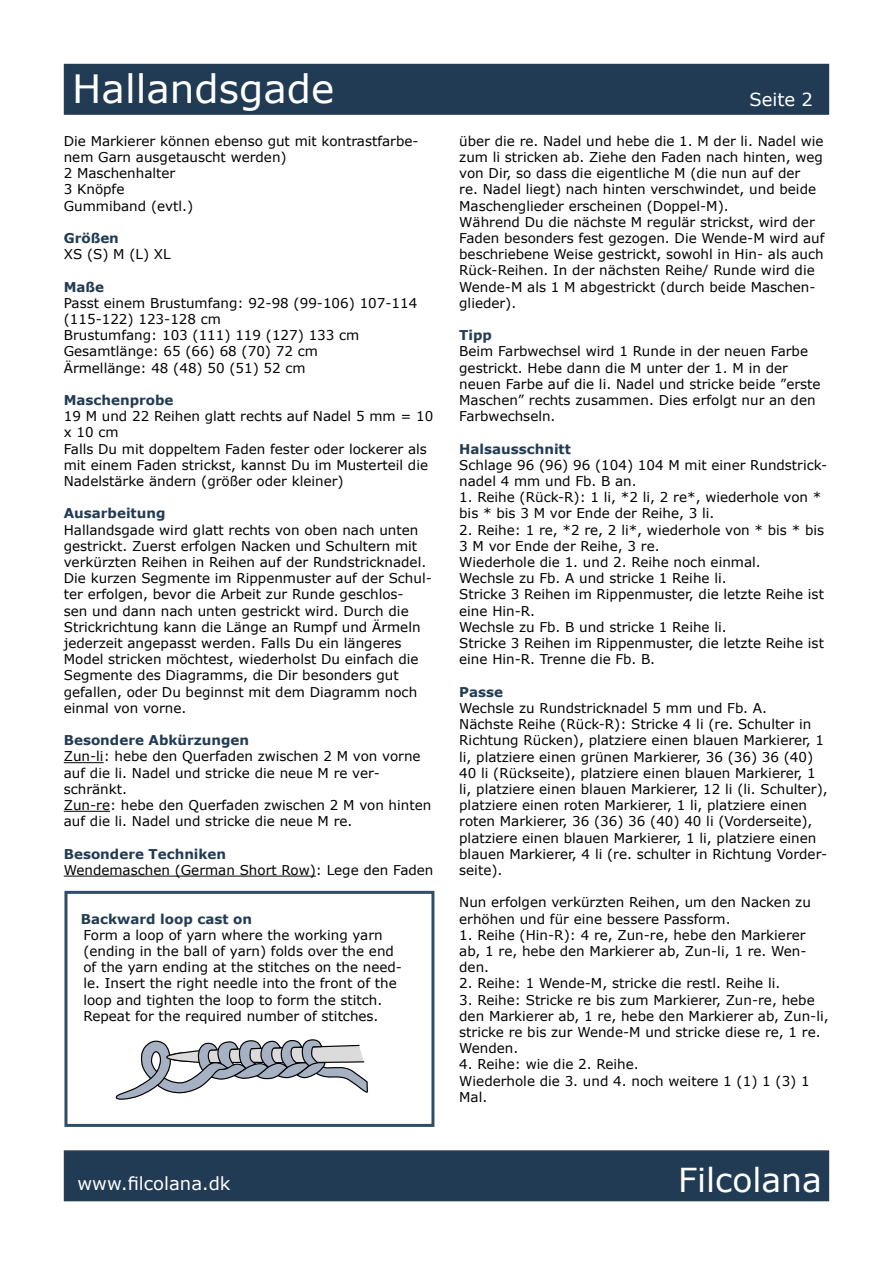
<style>
.page{position:relative;width:893px;height:1263px;background:#fff}
.page>*{position:absolute;margin:0;border:0;box-sizing:border-box;transform-origin:0 0}
.t1{font:39px "Verdana";color:#fff}
.t2{font:33px "Verdana";color:#fff}
.t3{font:18px "Verdana";color:#fff}
.t4{font:13.5px/16.2px "Verdana";color:#000}
.t5{font:700 13.5px "Verdana";color:#223b54}
</style>
<div class="page">
<div style="left:64px;top:64px;width:765px;height:51px;background:#223b54;border:2px solid #243c54"></div>
<div style="left:64px;top:1150px;width:765px;height:51px;background:#223b54;border:2px solid #243c54"></div>
<hr style="left:64px;top:762px;width:40px;height:1px;background:#000">
<hr style="left:64px;top:811px;width:46px;height:1px;background:#000">
<hr style="left:64px;top:876px;width:252px;height:1px;background:#000">
<div style="left:64px;top:891px;width:370px;height:236px;border:3px solid #304d68"></div>
<svg style="left:115px;top:1039px;width:254px;height:61px"></svg>
<h1 class="t1" style="left:72px;top:62px;width:264px">Hallandsgade</h1>
<p class="t4" style="left:64px;top:133px;width:356px">Die Markierer können ebenso gut mit kontrastfarbe&shy;nem Garn ausgetauscht werden)<br>2 Maschenhalter<br>3 Knöpfe<br>Gummiband (evtl.)</p>
<p class="t5" style="left:64px;top:229px;width:57px">Größen</p>
<p class="t4" style="left:64px;top:246px;width:108px">XS (S) M (L) XL</p>
<p class="t5" style="left:64px;top:277px;width:42px">Maße</p>
<p class="t4" style="left:64px;top:295px;width:355px">Passt einem Brustumfang: 92-98 (99-106) 107-114 (115-122) 123-128 cm<br>Brustumfang: 103 (111) 119 (127) 133 cm Gesamtlänge: 65 (66) 68 (70) 72 cm<br>Ärmellänge: 48 (48) 50 (51) 52 cm</p>
<p class="t5" style="left:64px;top:391px;width:111px">Maschenprobe</p>
<p class="t4" style="left:64px;top:408px;width:371px">19 M und 22 Reihen glatt rechts auf Nadel 5 mm = 10 x 10 cm<br>Falls Du mit doppeltem Faden fester oder lockerer als mit einem Faden strickst, kannst Du im Musterteil die Nadelstärke ändern (größer oder kleiner)</p>
<p class="t5" style="left:64px;top:504px;width:103px">Ausarbeitung</p>
<p class="t4" style="left:64px;top:521px;width:369px">Hallandsgade wird glatt rechts von oben nach unten gestrickt. Zuerst erfolgen Nacken und Schultern mit verkürzten Reihen in Reihen auf der Rundstricknadel.<br>Die kurzen Segmente im Rippenmuster auf der Schul&shy;ter erfolgen, bevor die Arbeit zur Runde geschlos-<br>sen und dann nach unten gestrickt wird. Durch die Strickrichtung kann die Länge an Rumpf und Ärmeln jederzeit angepasst werden. Falls Du ein längeres Model stricken möchtest, wiederholst Du einfach die Segmente des Diagramms, die Dir besonders gut gefallen, oder Du beginnst mit dem Diagramm noch einmal von vorne.</p>
<p class="t5" style="left:64px;top:731px;width:187px">Besondere Abkürzungen</p>
<p class="t4" style="left:64px;top:748px;width:369px">Zun-li: hebe den Querfaden zwischen 2 M von vorne auf die li. Nadel und stricke die neue M re ver&shy;schränkt.<br>Zun-re: hebe den Querfaden zwischen 2 M von hinten auf die li. Nadel und stricke die neue M re.</p>
<p class="t5" style="left:64px;top:844px;width:164px">Besondere Techniken</p>
<p class="t4" style="left:64px;top:862px;width:371px">Wendemaschen (German Short Row): Lege den Faden</p>
<p class="t5" style="left:81px;top:909px;width:173px">Backward loop cast on</p>
<p class="t4" style="left:83px;top:926px;width:320px">Form a loop of yarn where the working yarn (ending in the ball of yarn) folds over the end of the yarn ending at the stitches on the need&shy;le. Insert the right needle into the front of the loop and tighten the loop to form the stitch.<br>Repeat for the required number of stitches.</p>
<h3 class="t3" style="left:749px;top:87px;width:65px">Seite 2</h3>
<p class="t4" style="left:459px;top:133px;width:367px">über die re. Nadel und hebe die 1. M der li. Nadel wie zum li stricken ab. Ziehe den Faden nach hinten, weg von Dir, so dass die eigentliche M (die nun auf der<br>re. Nadel liegt) nach hinten verschwindet, und beide Maschenglieder erscheinen (Doppel-M).<br>Während Du die nächste M regulär strickst, wird der Faden besonders fest gezogen. Die Wende-M wird auf beschriebene Weise gestrickt, sowohl in Hin- als auch Rück-Reihen. In der nächsten Reihe/ Runde wird die Wende-M als 1 M abgestrickt (durch beide Maschen&shy;glieder).</p>
<p class="t5" style="left:459px;top:326px;width:34px">Tipp</p>
<p class="t4" style="left:459px;top:343px;width:363px">Beim Farbwechsel wird 1 Runde in der neuen Farbe gestrickt. Hebe dann die M unter der 1. M in der neuen Farbe auf die li. Nadel und stricke beide ”erste Maschen” rechts zusammen. Dies erfolgt nur an den Farbwechseln.</p>
<p class="t5" style="left:459px;top:439px;width:113px">Halsausschnitt</p>
<p class="t4" style="left:459px;top:457px;width:369px">Schlage 96 (96) 96 (104) 104 M mit einer Rundstrick&shy;nadel 4 mm und Fb. B an.</p>
<p class="t4" style="left:459px;top:489px;width:364px">1. Reihe (Rück-R): 1 li, *2 li, 2 re*, wiederhole von * bis * bis 3 M vor Ende der Reihe, 3 li.</p>
<p class="t4" style="left:459px;top:521px;width:366px">2. Reihe: 1 re, *2 re, 2 li*, wiederhole von * bis * bis 3 M vor Ende der Reihe, 3 re.<br>Wiederhole die 1. und 2. Reihe noch einmal.<br>Wechsle zu Fb. A und stricke 1 Reihe li.<br>Stricke 3 Reihen im Rippenmuster, die letzte Reihe ist eine Hin-R.<br>Wechsle zu Fb. B und stricke 1 Reihe li.<br>Stricke 3 Reihen im Rippenmuster, die letzte Reihe ist eine Hin-R. Trenne die Fb. B.</p>
<p class="t5" style="left:459px;top:682px;width:45px">Passe</p>
<p class="t4" style="left:459px;top:700px;width:370px">Wechsle zu Rundstricknadel 5 mm und Fb. A.<br>Nächste Reihe (Rück-R): Stricke 4 li (re. Schulter in Richtung Rücken), platziere einen blauen Markierer, 1 li, platziere einen grünen Markierer, 36 (36) 36 (40)<br>40 li (Rückseite), platziere einen blauen Markierer, 1 li, platziere einen blauen Markierer, 12 li (li. Schulter), platziere einen roten Markierer, 1 li, platziere einen roten Markierer, 36 (36) 36 (40) 40 li (Vorderseite), platziere einen blauen Markierer, 1 li, platziere einen blauen Markierer, 4 li (re. schulter in Richtung Vorder&shy;seite).</p>
<p class="t4" style="left:459px;top:894px;width:353px">Nun erfolgen verkürzten Reihen, um den Nacken zu erhöhen und für eine bessere Passform.</p>
<p class="t4" style="left:459px;top:926px;width:349px;text-align:justify">1. Reihe (Hin-R): 4 re, Zun-re, hebe den Markierer ab, 1 re, hebe den Markierer ab, Zun-li, 1 re. Wen&shy;den.</p>
<p class="t4" style="left:459px;top:975px;width:323px">2. Reihe: 1 Wende-M, stricke die restl. Reihe li.</p>
<p class="t4" style="left:459px;top:991px;width:371px">3. Reihe: Stricke re bis zum Markierer, Zun-re, hebe den Markierer ab, 1 re, hebe den Markierer ab, Zun-li, stricke re bis zur Wende-M und stricke diese re, 1 re.<br>Wenden.</p>
<p class="t4" style="left:459px;top:1056px;width:352px">4. Reihe: wie die 2. Reihe.<br>Wiederhole die 3. und 4. noch weitere 1 (1) 1 (3) 1<br>Mal.</p>
<h3 class="t3" style="left:78px;top:1171px;width:154px">www.filcolana.dk</h3>
<h2 class="t2" style="left:678px;top:1157px;width:145px">Filcolana</h2>
</div>
